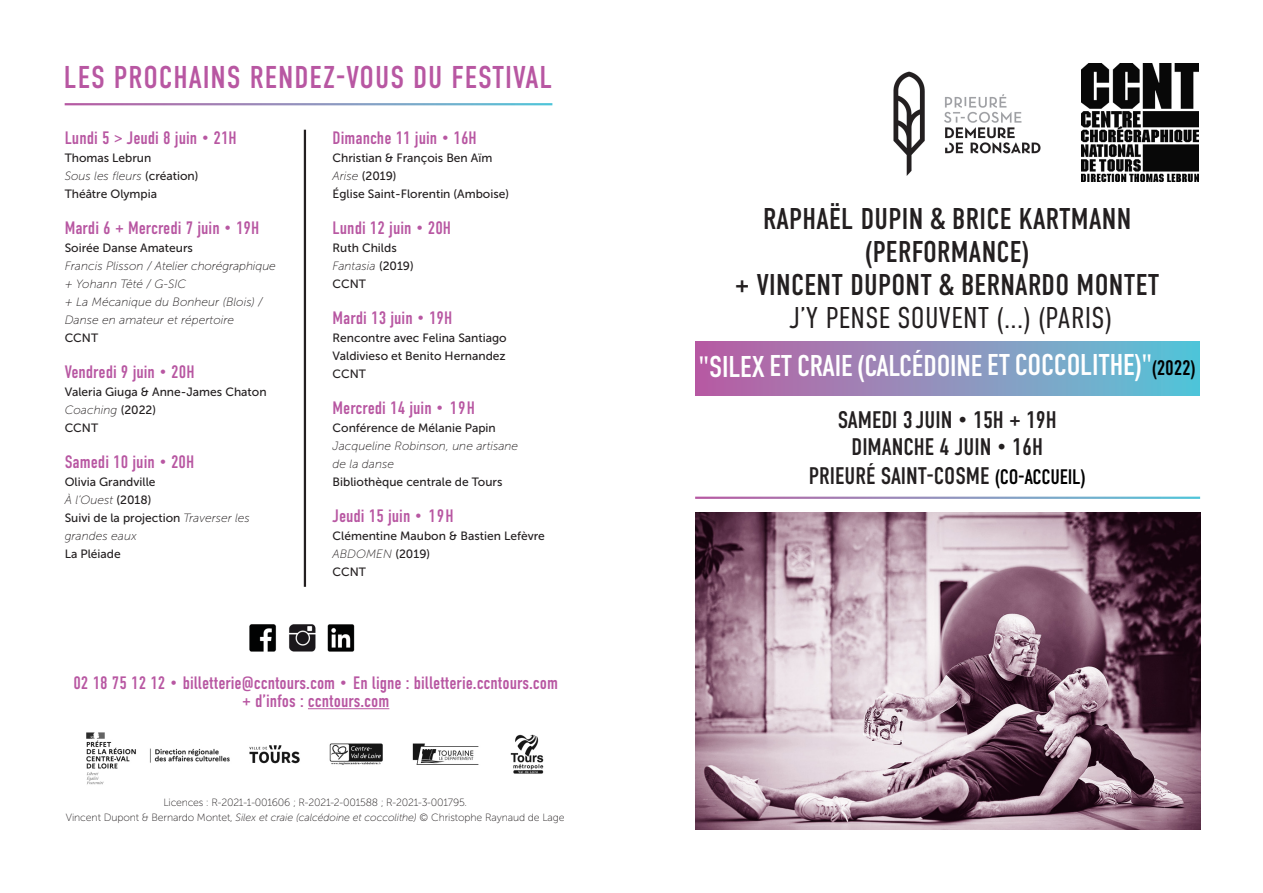
<style>
.page{position:relative;width:1263px;height:893px;background:#fff}
.page>*{position:absolute;margin:0;border:0;box-sizing:border-box;transform-origin:0 0}
.Genres___calendrier{font:31.5px "DIN Condensed";letter-spacing:.03em;color:#b857a2}
.texte_presentation{font:30px/33px "DIN Condensed";letter-spacing:.01em;color:#231f20;text-align:center}
.texte_presentation-2{font:30px "DIN Condensed";letter-spacing:-.015em;color:#fff}
.texte_presentation-3{font:300 30px "DIN Condensed";letter-spacing:.01em;color:#231f20}
.texte_presentation-4{font:24px "DIN Condensed";color:#231f20}
.DATE_NOIR{font:18px "DIN Condensed";color:#b857a2}
.DATE_NOIR-2{font:12px/18px "Museo Sans 500";color:#231f20}
.DATE_NOIR-3{font:italic 12px/18px "Museo Sans 100";color:#231f20}
.Distribution{font:10.5px "Museo Sans 100";letter-spacing:-.01em;color:#231f20}
.s1{font-family:"Museo Sans 500";font-style:normal}
.s2{font-family:"Museo Sans 100";font-style:italic}
.s3{font-style:italic}
.s4{font-size:21px;color:#000}
</style>
<div class="page">
<div style="left:695px;top:341px;width:504px;height:55px;background:linear-gradient(to right,#bf5da2,#5ac6d9)"></div>
<img style="left:1081px;top:64px;width:118px;height:117px">
<img style="left:86px;top:732px;width:458px;height:53px">
<img style="left:696px;top:513px;width:504px;height:316px">
<img style="left:893px;top:71px;width:148px;height:105px">
<hr style="left:304px;top:130px;width:2px;height:457px;background:#231f20">
<hr style="left:308px;top:708px;width:81px;height:1px;background:#b857a2">
<img style="left:249px;top:624px;width:106px;height:28px">
<p class="Genres___calendrier" style="left:64px;top:60px;width:490px">LES PROCHAINS RENDEZ-VOUS DU FESTIVAL</p>
<p class="DATE_NOIR" style="left:65px;top:128px;width:174px">Lundi 5 &gt; Jeudi 8 juin • 21H</p>
<p class="DATE_NOIR-2" style="left:65px;top:149px;width:88px">Thomas Lebrun</p>
<p class="DATE_NOIR-3" style="left:65px;top:167px;width:135px">Sous les fleurs <span class="s1">(création)</span></p>
<p class="DATE_NOIR-2" style="left:65px;top:185px;width:94px">Théâtre Olympia</p>
<p class="DATE_NOIR" style="left:65px;top:218px;width:196px">Mardi 6 + Mercredi 7 juin • 19H</p>
<p class="DATE_NOIR-2" style="left:65px;top:239px;width:130px">Soirée Danse Amateurs</p>
<p class="DATE_NOIR-3" style="left:65px;top:257px;width:213px">Francis Plisson / Atelier chorégraphique</p>
<p class="DATE_NOIR-3" style="left:65px;top:275px;width:123px">+ Yohann Têté / G-SIC</p>
<p class="DATE_NOIR-3" style="left:65px;top:293px;width:199px">+ La Mécanique du Bonheur (Blois) /<br>Danse en amateur et répertoire</p>
<p class="DATE_NOIR-2" style="left:65px;top:329px;width:35px">CCNT</p>
<p class="DATE_NOIR" style="left:65px;top:362px;width:131px">Vendredi 9 juin • 20H</p>
<p class="DATE_NOIR-2" style="left:65px;top:383px;width:203px">Valeria Giuga &amp; Anne-James Chaton</p>
<p class="DATE_NOIR-3" style="left:65px;top:401px;width:93px">Coaching <span class="s1">(2022)</span></p>
<p class="DATE_NOIR-2" style="left:65px;top:419px;width:35px">CCNT</p>
<p class="DATE_NOIR" style="left:65px;top:452px;width:131px">Samedi 10 juin • 20H</p>
<p class="DATE_NOIR-2" style="left:65px;top:473px;width:92px">Olivia Grandville</p>
<p class="DATE_NOIR-3" style="left:65px;top:491px;width:88px">À l’Ouest <span class="s1">(2018)</span></p>
<p class="DATE_NOIR-3" style="left:65px;top:509px;width:187px"><span class="s1">Suivi de la projection</span> Traverser les grandes eaux</p>
<p class="DATE_NOIR-2" style="left:65px;top:545px;width:58px">La Pléiade</p>
<p class="DATE_NOIR" style="left:333px;top:128px;width:146px">Dimanche 11 juin • 16H</p>
<p class="DATE_NOIR-2" style="left:333px;top:149px;width:161px">Christian &amp; François Ben Aïm</p>
<p class="DATE_NOIR-2" style="left:333px;top:167px;width:65px"><span class="s2">Arise</span> (2019)</p>
<p class="DATE_NOIR-2" style="left:333px;top:185px;width:178px">Église Saint-Florentin (Amboise)</p>
<p class="DATE_NOIR" style="left:333px;top:218px;width:120px">Lundi 12 juin • 20H</p>
<p class="DATE_NOIR-2" style="left:333px;top:239px;width:66px">Ruth Childs</p>
<p class="DATE_NOIR-3" style="left:333px;top:257px;width:83px">Fantasia <span class="s1">(2019)</span></p>
<p class="DATE_NOIR-2" style="left:333px;top:275px;width:35px">CCNT</p>
<p class="DATE_NOIR" style="left:333px;top:308px;width:121px">Mardi 13 juin • 19H</p>
<p class="DATE_NOIR-2" style="left:333px;top:329px;width:176px">Rencontre avec Felina Santiago<br>Valdivieso et Benito Hernandez</p>
<p class="DATE_NOIR-2" style="left:333px;top:365px;width:35px">CCNT</p>
<p class="DATE_NOIR" style="left:333px;top:398px;width:144px">Mercredi 14 juin • 19H</p>
<p class="DATE_NOIR-2" style="left:333px;top:419px;width:165px">Conférence de Mélanie Papin</p>
<p class="DATE_NOIR-3" style="left:333px;top:437px;width:187px">Jacqueline Robinson, une artisane</p>
<p class="DATE_NOIR-3" style="left:333px;top:455px;width:63px">de la danse</p>
<p class="DATE_NOIR-2" style="left:333px;top:473px;width:171px">Bibliothèque centrale de Tours</p>
<p class="DATE_NOIR" style="left:333px;top:506px;width:123px">Jeudi 15 juin • 19H</p>
<p class="DATE_NOIR-2" style="left:333px;top:527px;width:214px">Clémentine Maubon &amp; Bastien Lefèvre</p>
<p class="DATE_NOIR-3" style="left:333px;top:545px;width:99px">ABDOMEN <span class="s1">(2019)</span></p>
<p class="DATE_NOIR-2" style="left:333px;top:563px;width:35px">CCNT</p>
<p class="DATE_NOIR" style="left:73px;top:673px;width:486px">02 18 75 12 12 • billetterie@ccntours.com • En ligne : billetterie.ccntours.com</p>
<p class="DATE_NOIR" style="left:242px;top:691px;width:149px">+ d’infos : ccntours.com</p>
<p class="Distribution" style="left:163px;top:796px;width:305px">Licences : R-2021-1-001606 ; R-2021-2-001588 ; R-2021-3-001795.</p>
<p class="Distribution" style="left:66px;top:811px;width:500px">Vincent Dupont &amp; Bernardo Montet, <span class="s3">Silex et craie (calcédoine et coccolithe)</span> © Christophe Raynaud de Lage</p>
<p class="texte_presentation" style="left:763px;top:202px;width:370px">RAPHAËL DUPIN &amp; BRICE KARTMANN (PERFORMANCE)</p>
<p class="texte_presentation" style="left:735px;top:268px;width:426px">+ VINCENT DUPONT &amp; BERNARDO MONTET</p>
<p class="texte_presentation-3" style="left:789px;top:300px;width:324px">J’Y PENSE SOUVENT (...) (PARIS)</p>
<p class="texte_presentation-2" style="left:699px;top:349px;width:499px">"SILEX ET CRAIE (CALCÉDOINE ET COCCOLITHE)"<span class="s4">(2022)</span></p>
<p class="texte_presentation-4" style="left:838px;top:407px;width:220px">SAMEDI 3 JUIN • 15H + 19H</p>
<p class="texte_presentation-4" style="left:851px;top:434px;width:193px">DIMANCHE 4 JUIN • 16H</p>
<p class="texte_presentation-4" style="left:809px;top:462px;width:279px">PRIEURÉ SAINT-COSME <span class="s4">(CO-ACCUEIL)</span></p>
</div>
